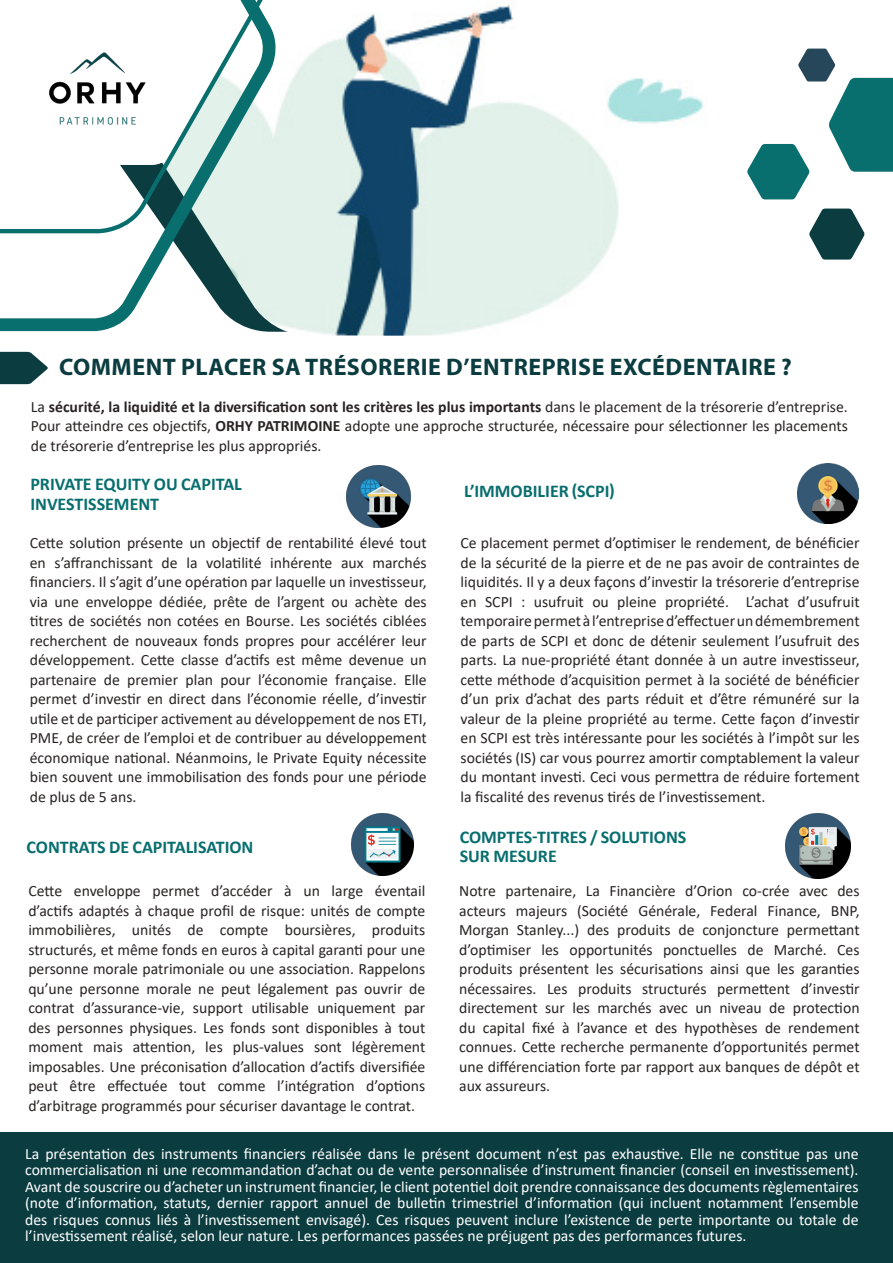
<style>
.page{position:relative;width:893px;height:1263px;background:#fff}
.page>*{position:absolute;margin:0;border:0;box-sizing:border-box;transform-origin:0 0}
.Title_2{font:700 24px "Myriad Pro";letter-spacing:.02em;color:#0b3c40}
.t1{font:700 18px/19.5px "Calibri";color:#086e6e}
.t2{font:15.75px/19.5px "Calibri";color:#282323;text-align:justify}
.t3{font:15.75px/16.5px "Calibri";color:#fff;text-align:justify}
.s1{font-weight:700}
</style>
<div class="page">
<img style="left:282px;top:4px;width:566px;height:332px">
<svg style="left:809px;top:209px;width:56px;height:51px"></svg>
<svg style="left:0;top:234px;width:282px;height:98px"></svg>
<svg style="left:0;top:0;width:331px;height:234px"></svg>
<img style="left:31px;top:19px;width:145px;height:118px">
<img style="left:347px;top:465px;width:63px;height:62px">
<img style="left:352px;top:813px;width:62px;height:63px">
<img style="left:785px;top:813px;width:66px;height:65px">
<img style="left:797px;top:463px;width:61px;height:60px">
<svg style="left:0;top:352px;width:48px;height:32px"></svg>
<svg style="left:747px;top:49px;width:146px;height:150px"></svg>
<div style="left:0;top:1132px;width:893px;height:131px;background:#0b3c40"></div>
<p class="Title_2" style="left:59px;top:351px;width:734px">COMMENT PLACER SA TRÉSORERIE D’ENTREPRISE EXCÉDENTAIRE ?</p>
<p class="t2" style="left:31px;top:396px;width:818px">La <span class="s1">sécurité, la liquidité et la diversification sont les critères les plus importants</span> dans le placement de la trésorerie d’entreprise.<br>Pour atteindre ces objectifs, <span class="s1">ORHY PATRIMOINE</span> adopte une approche structurée, nécessaire pour sélectionner les placements de trésorerie d’entreprise les plus appropriés.</p>
<p class="t1" style="left:30px;top:474px;width:213px">PRIVATE EQUITY OU CAPITAL<br>INVESTISSEMENT</p>
<p class="t2" style="left:30px;top:533px;width:398px">Cette solution présente un objectif de rentabilité élevé tout en s’affranchissant de la volatilité inhérente aux marchés financiers. Il s’agit d’une opération par laquelle un investisseur, via une enveloppe dédiée, prête de l’argent ou achète des titres de sociétés non cotées en Bourse. Les sociétés ciblées recherchent de nouveaux fonds propres pour accélérer leur développement. Cette classe d’actifs est même devenue un partenaire de premier plan pour l’économie française. Elle permet d’investir en direct dans l’économie réelle, d’investir utile et de participer activement au développement de nos ETI, PME, de créer de l’emploi et de contribuer au développement économique national. Néanmoins, le Private Equity nécessite bien souvent une immobilisation des fonds pour une période de plus de 5 ans.</p>
<p class="t1" style="left:27px;top:836px;width:228px">CONTRATS DE CAPITALISATION</p>
<p class="t2" style="left:28px;top:881px;width:398px">Cette enveloppe permet d’accéder à un large éventail d’actifs adaptés à chaque profil de risque: unités de compte immobilières, unités de compte boursières, produits structurés, et même fonds en euros à capital garanti pour une personne morale patrimoniale ou une association. Rappelons qu’une personne morale ne peut légalement pas ouvrir de contrat d’assurance-vie, support utilisable uniquement par des personnes physiques. Les fonds sont disponibles à tout moment mais attention, les plus-values sont légèrement imposables. Une préconisation d’allocation d’actifs diversifiée peut être effectuée tout comme l’intégration d’options d’arbitrage programmés pour sécuriser davantage le contrat.</p>
<p class="t1" style="left:464px;top:481px;width:152px">L’IMMOBILIER (SCPI)</p>
<p class="t2" style="left:461px;top:533px;width:401px">Ce placement permet d’optimiser le rendement, de bénéficier de la sécurité de la pierre et de ne pas avoir de contraintes de liquidités. Il y a deux façons d’investir la trésorerie d’entreprise en SCPI : usufruit ou pleine propriété. L’achat d’usufruit temporaire permet à l’entreprise d’effectuer un démembrement de parts de SCPI et donc de détenir seulement l’usufruit des parts. La nue-propriété étant donnée à un autre investisseur, cette méthode d’acquisition permet à la société de bénéficier d’un prix d’achat des parts réduit et d’être rémunéré sur la valeur de la pleine propriété au terme. Cette façon d’investir en SCPI est très intéressante pour les sociétés à l’impôt sur les sociétés (IS) car vous pourrez amortir comptablement la valeur du montant investi. Ceci vous permettra de réduire fortement la fiscalité des revenus tirés de l’investissement.</p>
<p class="t1" style="left:460px;top:827px;width:228px">COMPTES-TITRES / SOLUTIONS<br>SUR MESURE</p>
<p class="t2" style="left:459px;top:881px;width:402px">Notre partenaire, La Financière d’Orion co-crée avec des acteurs majeurs (Société Générale, Federal Finance, BNP, Morgan Stanley...) des produits de conjoncture permettant d’optimiser les opportunités ponctuelles de Marché. Ces produits présentent les sécurisations ainsi que les garanties nécessaires. Les produits structurés permettent d’investir directement sur les marchés avec un niveau de protection du capital fixé à l’avance et des hypothèses de rendement connues. Cette recherche permanente d’opportunités permet une différenciation forte par rapport aux banques de dépôt et aux assureurs.</p>
<p class="t3" style="left:25px;top:1145px;width:835px">La présentation des instruments financiers réalisée dans le présent document n’est pas exhaustive. Elle ne constitue pas une commercialisation ni une recommandation d’achat ou de vente personnalisée d’instrument financier (conseil en investissement).<br>Avant de souscrire ou d’acheter un instrument financier, le client potentiel doit prendre connaissance des documents règlementaires (note d’information, statuts, dernier rapport annuel de bulletin trimestriel d’information (qui incluent notamment l’ensemble des risques connus liés à l’investissement envisagé). Ces risques peuvent inclure l’existence de perte importante ou totale de l’investissement réalisé, selon leur nature. Les performances passées ne préjugent pas des performances futures.</p>
</div>
